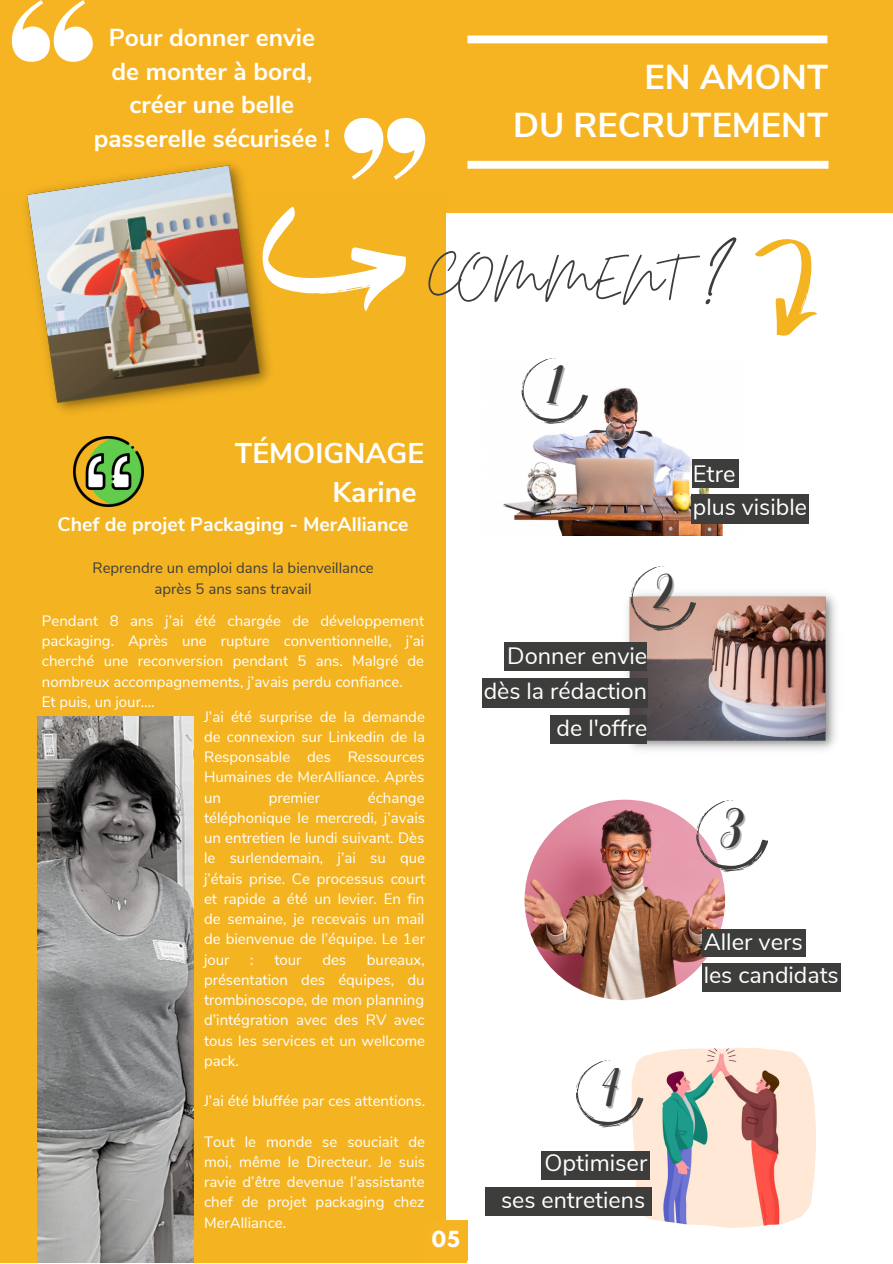
<style>
.page{position:relative;width:893px;height:1264px;background:#fff}
.page>*{position:absolute;margin:0;border:0;box-sizing:border-box;transform-origin:0 0}
.t1{font:69.6px "Moon Time";color:#3d3d3c}
.t2{font:700 34.5px/47.2px "Nunito Sans";color:#fff;text-align:right}
.t3{font:700 28.5px/39.3px "Nunito Sans";color:#fff;text-align:right}
.t4{font:700 24.45px/33.8px "Nunito Sans";color:#fff;text-align:center}
.t5{font:23.55px "Nunito Sans";color:#fff}
.t6{font:23.25px "Nunito Sans";color:#fff}
.t7{font:700 19.65px "League Spartan";color:#fff}
.t8{font:700 19.5px "Nunito Sans";color:#fff}
.t9{font:15px/20.2px "Nunito Sans";color:#fff;text-align:justify}
.t10{font:15px/20.2px "Nunito Sans";color:#3d3d3c;text-align:center}
</style>
<div class="page">
<div style="left:0;top:0;width:892px;height:213px;background:#f7b422"></div>
<div style="left:0;top:191px;width:446px;height:1071px;background:#f4b422"></div>
<div style="left:424px;top:1220px;width:43px;height:40px;background:#f7b422"></div>
<img style="left:503px;top:387px;width:240px;height:148px">
<img style="left:631px;top:1047px;width:184px;height:180px">
<img style="left:619px;top:593px;width:217px;height:157px">
<img style="left:524px;top:799px;width:201px;height:201px;border-radius:50%">
<div style="left:467px;top:161px;width:361px;height:8px;background:#fff"></div>
<div style="left:467px;top:35px;width:360px;height:8px;background:#fff"></div>
<svg style="left:12px;top:0;width:81px;height:62px"></svg>
<svg style="left:344px;top:118px;width:81px;height:62px"></svg>
<img style="left:38px;top:716px;width:155px;height:546px">
<svg style="left:286px;top:207px;width:120px;height:104px"></svg>
<svg style="left:755px;top:239px;width:62px;height:97px"></svg>
<div style="left:692px;top:459px;width:46px;height:29px;background:#3d3d3c"></div>
<div style="left:691px;top:494px;width:117px;height:29px;background:#3d3d3c"></div>
<div style="left:550px;top:715px;width:96px;height:28px;background:#3d3d3c"></div>
<div style="left:504px;top:642px;width:142px;height:29px;background:#3d3d3c"></div>
<div style="left:482px;top:678px;width:165px;height:29px;background:#3d3d3c"></div>
<div style="left:702px;top:929px;width:103px;height:27px;background:#3d3d3c"></div>
<div style="left:702px;top:962px;width:138px;height:29px;background:#3d3d3c"></div>
<div style="left:541px;top:1150px;width:109px;height:29px;background:#3d3d3c"></div>
<div style="left:485px;top:1187px;width:166px;height:28px;background:#3d3d3c"></div>
<img style="left:26px;top:163px;width:260px;height:249px">
<img style="left:74px;top:436px;width:69px;height:70px">
<div style="left:424px;top:1257px;width:43px;height:5px;background:#f7b422"></div>
<svg style="left:521px;top:358px;width:67px;height:66px"></svg>
<svg style="left:630px;top:566px;width:66px;height:65px"></svg>
<svg style="left:696px;top:800px;width:72px;height:71px"></svg>
<svg style="left:576px;top:1059px;width:67px;height:68px"></svg>
<h3 class="t4" style="left:94px;top:21px;width:238px">Pour donner envie de monter à bord, créer une belle passerelle sécurisée !</h3>
<h2 class="t2" style="left:513px;top:54px;width:316px">EN AMONT<br>DU RECRUTEMENT</h2>
<h1 class="t1" style="left:428px;top:235px;width:255px">COMMENT</h1>
<h3 class="t3" style="left:235px;top:434px;width:191px">TÉMOIGNAGE<br>Karine</h3>
<h3 class="t8" style="left:58px;top:511px;width:352px">Chef de projet Packaging - MerAlliance</h3>
<p class="t10" style="left:92px;top:558px;width:283px">Reprendre un emploi dans la bienveillance après 5 ans sans travail</p>
<p class="t9" style="left:42px;top:611px;width:384px;text-align:left">Pendant 8 ans j’ai été chargée de développement packaging. Après une rupture conventionnelle, j’ai cherché une reconversion pendant 5 ans. Malgré de nombreux accompagnements, j’avais perdu confiance.<br>Et puis, un jour….</p>
<p class="t9" style="left:204px;top:706px;width:222px">J’ai été surprise de la demande de connexion sur Linkedin de la Responsable des Ressources Humaines de MerAlliance. Après un</p>
<p class="t9" style="left:204px;top:787px;width:222px;text-indent:164px">échange téléphonique le mercredi, j’avais un entretien le lundi suivant. Dès le surlendemain, j’ai su que j’étais prise. Ce processus court et rapide a été un levier. En fin de semaine, je recevais un mail de bienvenue de l’équipe. Le 1er jour</p>
<p class="t9" style="left:269px;top:787px;width:53px">premier</p>
<p class="t9" style="left:204px;top:949px;width:222px;text-indent:163px">bureaux, présentation des équipes, du trombinoscope, de mon planning d’intégration avec des RV avec tous les services et un wellcome pack.</p>
<p class="t9" style="left:204px;top:1091px;width:222px">J’ai été bluffée par ces attentions.</p>
<p class="t9" style="left:204px;top:1131px;width:222px">Tout le monde se souciait de moi, même le Directeur. Je suis ravie d’être devenue l’assistante chef de projet packaging chez MerAlliance.</p>
<p class="t9" style="left:250px;top:949px;width:5px">:</p>
<p class="t9" style="left:274px;top:949px;width:29px">tour</p>
<p class="t9" style="left:322px;top:949px;width:25px">des</p>
<h3 class="t7" style="left:431px;top:1229px;width:30px">05</h3>
<h3 class="t5" style="left:507px;top:640px;width:142px">Donner envie</h3>
<h3 class="t6" style="left:483px;top:675px;width:165px">dès la rédaction</h3>
<h3 class="t6" style="left:556px;top:712px;width:92px">de l'offre</h3>
<h3 class="t5" style="left:544px;top:1147px;width:104px">Optimiser</h3>
<h3 class="t6" style="left:501px;top:1183px;width:146px">ses entretiens</h3>
<h3 class="t5" style="left:692px;top:458px;width:44px">Etre</h3>
<h3 class="t6" style="left:692px;top:491px;width:115px">plus visible</h3>
<h3 class="t5" style="left:703px;top:926px;width:101px">Aller vers</h3>
<h3 class="t6" style="left:703px;top:959px;width:137px">les candidats</h3>
</div>
